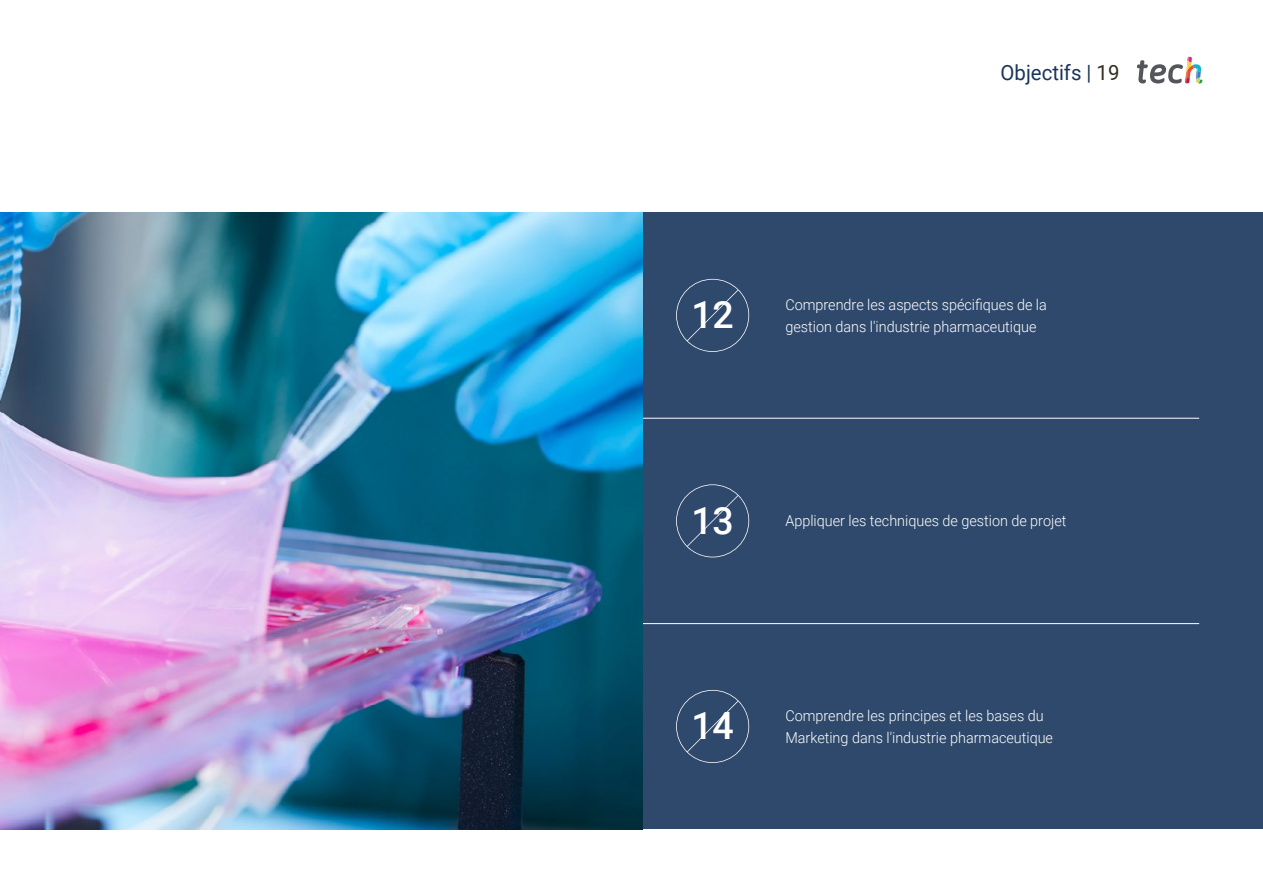
<style>
.page{position:relative;width:1263px;height:893px;background:#fff}
.page>*{position:absolute;margin:0;border:0;box-sizing:border-box;transform-origin:0 0}
.t1{font:500 37.5px "Roboto";color:#fff}
.t2{font:21px "Roboto";color:#1a355c}
.t3{font:300 15px/22.5px "Roboto";color:#fff;scale:.96 1}
.s1{color:#312e20}
</style>
<div class="page">
<div style="left:642px;top:213px;width:621px;height:616px;background:#2e496b"></div>
<svg style="left:676px;top:484px;width:73px;height:73px"></svg>
<svg style="left:676px;top:279px;width:73px;height:73px"></svg>
<svg style="left:676px;top:690px;width:73px;height:73px"></svg>
<hr style="left:0;top:418px;width:1199px;height:1px;background:#fff">
<hr style="left:0;top:623px;width:1199px;height:1px;background:#fff">
<svg style="left:1137px;top:57px;width:65px;height:27px"></svg>
<img style="left:0;top:213px;width:642px;height:616px">
<h2 class="t2" style="left:1000px;top:57px;width:120px">Objectifs | <span class="s1">19</span></h2>
<h1 class="t1" style="left:691px;top:288px;width:44px">12</h1>
<p class="t3" style="left:785px;top:292px;width:274px">Comprendre les aspects spécifiques de la gestion dans l'industrie pharmaceutique</p>
<h1 class="t1" style="left:691px;top:494px;width:44px">13</h1>
<p class="t3" style="left:785px;top:509px;width:294px">Appliquer les techniques de gestion de projet</p>
<h1 class="t1" style="left:691px;top:699px;width:44px">14</h1>
<p class="t3" style="left:785px;top:704px;width:280px">Comprendre les principes et les bases du<br>Marketing dans l'industrie pharmaceutique</p>
</div>
